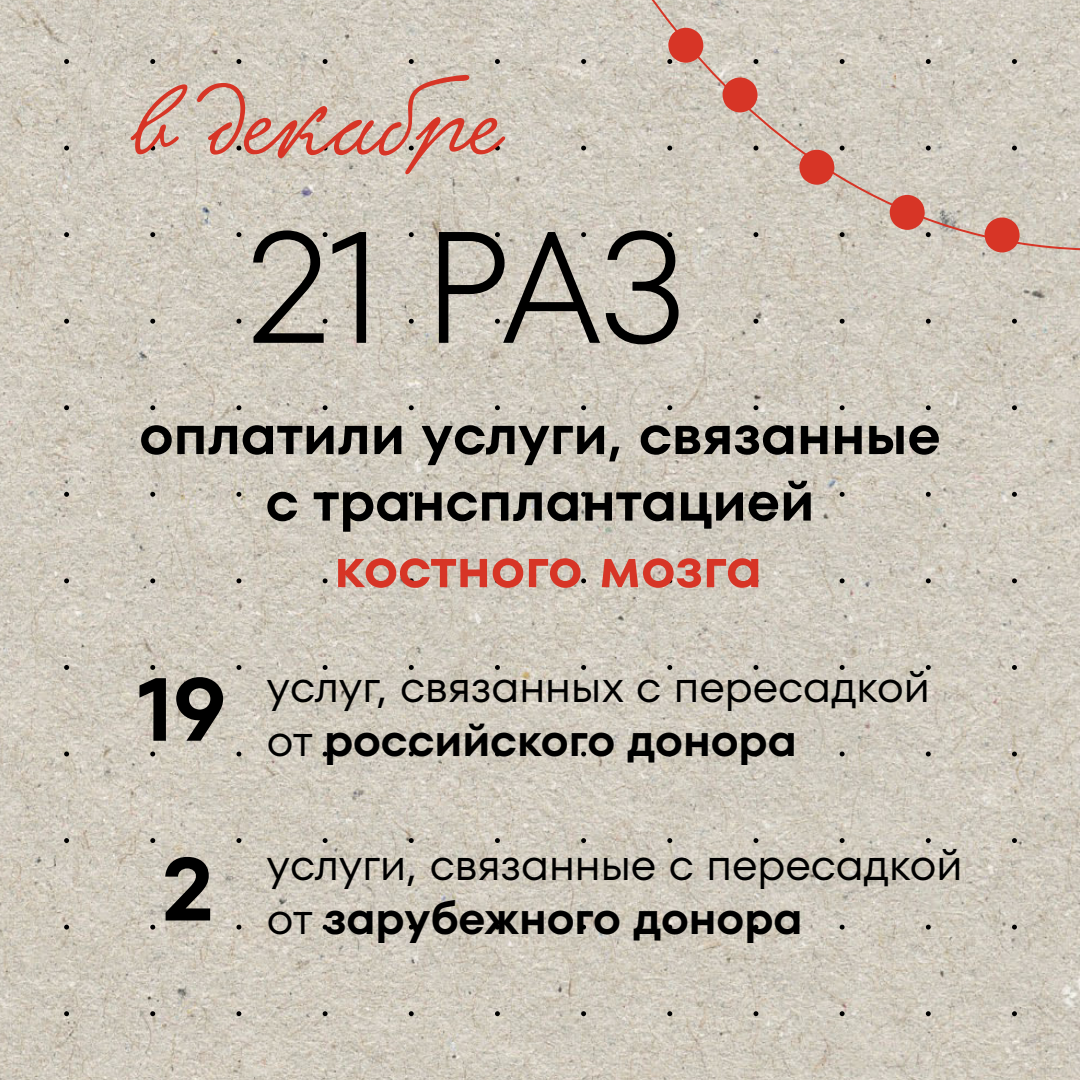
<style>
.page{position:relative;width:1080px;height:1080px;background:#fff}
.page>*{position:absolute;margin:0;border:0;box-sizing:border-box;transform-origin:0 0}
.t1{font:300 158.3px "TT Fors";color:#000}
.t2{font:93.6px "Kobzar KS";color:#d73526}
.t3{font:600 89.4px/179.8px "TT Fors";color:#000}
.t4{font:600 55.5px/66.5px "TT Fors";color:#000;text-align:center}
.t5{font:600 55.5px "TT Fors";color:#d73526}
.t6{font:45px/54px "TT Fors";color:#000}
.s1{font-weight:600}
</style>
<div class="page">
<img style="left:0;top:0;width:1080px;height:1080px">
<svg style="left:64px;top:59px;width:5px;height:5px"></svg>
<svg style="left:150px;top:59px;width:5px;height:5px"></svg>
<svg style="left:236px;top:59px;width:5px;height:5px"></svg>
<svg style="left:323px;top:59px;width:5px;height:5px"></svg>
<svg style="left:409px;top:59px;width:5px;height:5px"></svg>
<svg style="left:495px;top:59px;width:5px;height:5px"></svg>
<svg style="left:64px;top:146px;width:5px;height:5px"></svg>
<svg style="left:150px;top:146px;width:5px;height:5px"></svg>
<svg style="left:236px;top:146px;width:5px;height:5px"></svg>
<svg style="left:323px;top:146px;width:5px;height:5px"></svg>
<svg style="left:409px;top:146px;width:5px;height:5px"></svg>
<svg style="left:495px;top:146px;width:5px;height:5px"></svg>
<svg style="left:64px;top:232px;width:5px;height:5px"></svg>
<svg style="left:150px;top:232px;width:5px;height:5px"></svg>
<svg style="left:236px;top:232px;width:5px;height:5px"></svg>
<svg style="left:323px;top:232px;width:5px;height:5px"></svg>
<svg style="left:409px;top:232px;width:5px;height:5px"></svg>
<svg style="left:495px;top:232px;width:5px;height:5px"></svg>
<svg style="left:64px;top:319px;width:5px;height:5px"></svg>
<svg style="left:150px;top:319px;width:5px;height:5px"></svg>
<svg style="left:236px;top:319px;width:5px;height:5px"></svg>
<svg style="left:323px;top:319px;width:5px;height:5px"></svg>
<svg style="left:409px;top:319px;width:5px;height:5px"></svg>
<svg style="left:495px;top:319px;width:5px;height:5px"></svg>
<svg style="left:581px;top:319px;width:5px;height:5px"></svg>
<svg style="left:667px;top:319px;width:5px;height:5px"></svg>
<svg style="left:753px;top:319px;width:5px;height:5px"></svg>
<svg style="left:840px;top:319px;width:5px;height:5px"></svg>
<svg style="left:926px;top:319px;width:5px;height:5px"></svg>
<svg style="left:1012px;top:319px;width:5px;height:5px"></svg>
<svg style="left:64px;top:405px;width:5px;height:5px"></svg>
<svg style="left:150px;top:405px;width:5px;height:5px"></svg>
<svg style="left:236px;top:405px;width:5px;height:5px"></svg>
<svg style="left:323px;top:405px;width:5px;height:5px"></svg>
<svg style="left:409px;top:405px;width:5px;height:5px"></svg>
<svg style="left:495px;top:405px;width:5px;height:5px"></svg>
<svg style="left:581px;top:405px;width:5px;height:5px"></svg>
<svg style="left:667px;top:405px;width:5px;height:5px"></svg>
<svg style="left:753px;top:405px;width:5px;height:5px"></svg>
<svg style="left:840px;top:405px;width:5px;height:5px"></svg>
<svg style="left:926px;top:405px;width:5px;height:5px"></svg>
<svg style="left:1012px;top:405px;width:5px;height:5px"></svg>
<svg style="left:64px;top:492px;width:5px;height:5px"></svg>
<svg style="left:150px;top:492px;width:5px;height:5px"></svg>
<svg style="left:236px;top:492px;width:5px;height:5px"></svg>
<svg style="left:323px;top:492px;width:5px;height:5px"></svg>
<svg style="left:409px;top:492px;width:5px;height:5px"></svg>
<svg style="left:495px;top:492px;width:5px;height:5px"></svg>
<svg style="left:581px;top:492px;width:5px;height:5px"></svg>
<svg style="left:667px;top:492px;width:5px;height:5px"></svg>
<svg style="left:753px;top:492px;width:5px;height:5px"></svg>
<svg style="left:840px;top:492px;width:5px;height:5px"></svg>
<svg style="left:926px;top:492px;width:5px;height:5px"></svg>
<svg style="left:1012px;top:492px;width:5px;height:5px"></svg>
<svg style="left:64px;top:578px;width:5px;height:5px"></svg>
<svg style="left:150px;top:578px;width:5px;height:5px"></svg>
<svg style="left:236px;top:578px;width:5px;height:5px"></svg>
<svg style="left:323px;top:578px;width:5px;height:5px"></svg>
<svg style="left:409px;top:578px;width:5px;height:5px"></svg>
<svg style="left:495px;top:578px;width:5px;height:5px"></svg>
<svg style="left:581px;top:578px;width:5px;height:5px"></svg>
<svg style="left:667px;top:578px;width:5px;height:5px"></svg>
<svg style="left:753px;top:578px;width:5px;height:5px"></svg>
<svg style="left:840px;top:578px;width:5px;height:5px"></svg>
<svg style="left:926px;top:578px;width:5px;height:5px"></svg>
<svg style="left:1012px;top:578px;width:5px;height:5px"></svg>
<svg style="left:64px;top:665px;width:5px;height:5px"></svg>
<svg style="left:150px;top:665px;width:5px;height:5px"></svg>
<svg style="left:236px;top:665px;width:5px;height:5px"></svg>
<svg style="left:323px;top:665px;width:5px;height:5px"></svg>
<svg style="left:409px;top:665px;width:5px;height:5px"></svg>
<svg style="left:495px;top:665px;width:5px;height:5px"></svg>
<svg style="left:581px;top:665px;width:5px;height:5px"></svg>
<svg style="left:667px;top:665px;width:5px;height:5px"></svg>
<svg style="left:753px;top:665px;width:5px;height:5px"></svg>
<svg style="left:840px;top:665px;width:5px;height:5px"></svg>
<svg style="left:926px;top:665px;width:5px;height:5px"></svg>
<svg style="left:1012px;top:665px;width:5px;height:5px"></svg>
<svg style="left:64px;top:752px;width:5px;height:4px"></svg>
<svg style="left:150px;top:752px;width:5px;height:4px"></svg>
<svg style="left:236px;top:752px;width:5px;height:4px"></svg>
<svg style="left:323px;top:752px;width:5px;height:4px"></svg>
<svg style="left:409px;top:752px;width:5px;height:4px"></svg>
<svg style="left:495px;top:752px;width:5px;height:4px"></svg>
<svg style="left:581px;top:752px;width:5px;height:4px"></svg>
<svg style="left:667px;top:752px;width:5px;height:4px"></svg>
<svg style="left:753px;top:752px;width:5px;height:4px"></svg>
<svg style="left:840px;top:752px;width:5px;height:4px"></svg>
<svg style="left:926px;top:752px;width:5px;height:4px"></svg>
<svg style="left:1012px;top:752px;width:5px;height:4px"></svg>
<svg style="left:64px;top:838px;width:5px;height:5px"></svg>
<svg style="left:150px;top:838px;width:5px;height:5px"></svg>
<svg style="left:236px;top:838px;width:5px;height:5px"></svg>
<svg style="left:323px;top:838px;width:5px;height:5px"></svg>
<svg style="left:409px;top:838px;width:5px;height:5px"></svg>
<svg style="left:495px;top:838px;width:5px;height:5px"></svg>
<svg style="left:581px;top:838px;width:5px;height:5px"></svg>
<svg style="left:667px;top:838px;width:5px;height:5px"></svg>
<svg style="left:753px;top:838px;width:5px;height:5px"></svg>
<svg style="left:840px;top:838px;width:5px;height:5px"></svg>
<svg style="left:926px;top:838px;width:5px;height:5px"></svg>
<svg style="left:1012px;top:838px;width:5px;height:5px"></svg>
<svg style="left:64px;top:925px;width:5px;height:5px"></svg>
<svg style="left:150px;top:925px;width:5px;height:5px"></svg>
<svg style="left:236px;top:925px;width:5px;height:5px"></svg>
<svg style="left:323px;top:925px;width:5px;height:5px"></svg>
<svg style="left:409px;top:925px;width:5px;height:5px"></svg>
<svg style="left:495px;top:925px;width:5px;height:5px"></svg>
<svg style="left:581px;top:925px;width:5px;height:5px"></svg>
<svg style="left:667px;top:925px;width:5px;height:5px"></svg>
<svg style="left:753px;top:925px;width:5px;height:5px"></svg>
<svg style="left:840px;top:925px;width:5px;height:5px"></svg>
<svg style="left:926px;top:925px;width:5px;height:5px"></svg>
<svg style="left:1012px;top:925px;width:5px;height:5px"></svg>
<svg style="left:64px;top:1011px;width:5px;height:5px"></svg>
<svg style="left:150px;top:1011px;width:5px;height:5px"></svg>
<svg style="left:236px;top:1011px;width:5px;height:5px"></svg>
<svg style="left:323px;top:1011px;width:5px;height:5px"></svg>
<svg style="left:409px;top:1011px;width:5px;height:5px"></svg>
<svg style="left:495px;top:1011px;width:5px;height:5px"></svg>
<svg style="left:581px;top:1011px;width:5px;height:5px"></svg>
<svg style="left:667px;top:1011px;width:5px;height:5px"></svg>
<svg style="left:753px;top:1011px;width:5px;height:5px"></svg>
<svg style="left:840px;top:1011px;width:5px;height:5px"></svg>
<svg style="left:926px;top:1011px;width:5px;height:5px"></svg>
<svg style="left:1012px;top:1011px;width:5px;height:5px"></svg>
<svg style="left:0;top:0;width:7px;height:320px;background:#d0cabd"></svg>
<svg style="left:580px;top:0;width:500px;height:303px;background:#d0c9bd"></svg>
<svg style="left:667px;top:28px;width:36px;height:36px"></svg>
<svg style="left:722px;top:77px;width:36px;height:35px"></svg>
<svg style="left:799px;top:150px;width:35px;height:35px"></svg>
<svg style="left:890px;top:195px;width:41px;height:42px;background:#d27466"></svg>
<svg style="left:984px;top:217px;width:36px;height:35px"></svg>
<h2 class="t2" style="left:132px;top:65px;width:373px">в декабре</h2>
<h1 class="t1" style="left:248px;top:195px;width:441px">21 РАЗ</h1>
<p class="t4" style="left:139px;top:402px;width:803px">оплатили услуги, связанные с трансплантацией</p>
<p class="t5" style="left:334px;top:534px;width:429px">костного мозга</p>
<h3 class="t3" style="left:138px;top:620px;width:90px">19<br>2</h3>
<p class="t6" style="left:267px;top:660px;width:664px">услуг, связанных с пересадкой от <span class="s1">российского донора</span></p>
<p class="t6" style="left:267px;top:838px;width:697px">услуги, связанные с пересадкой от <span class="s1">зарубежного донора</span></p>
</div>
